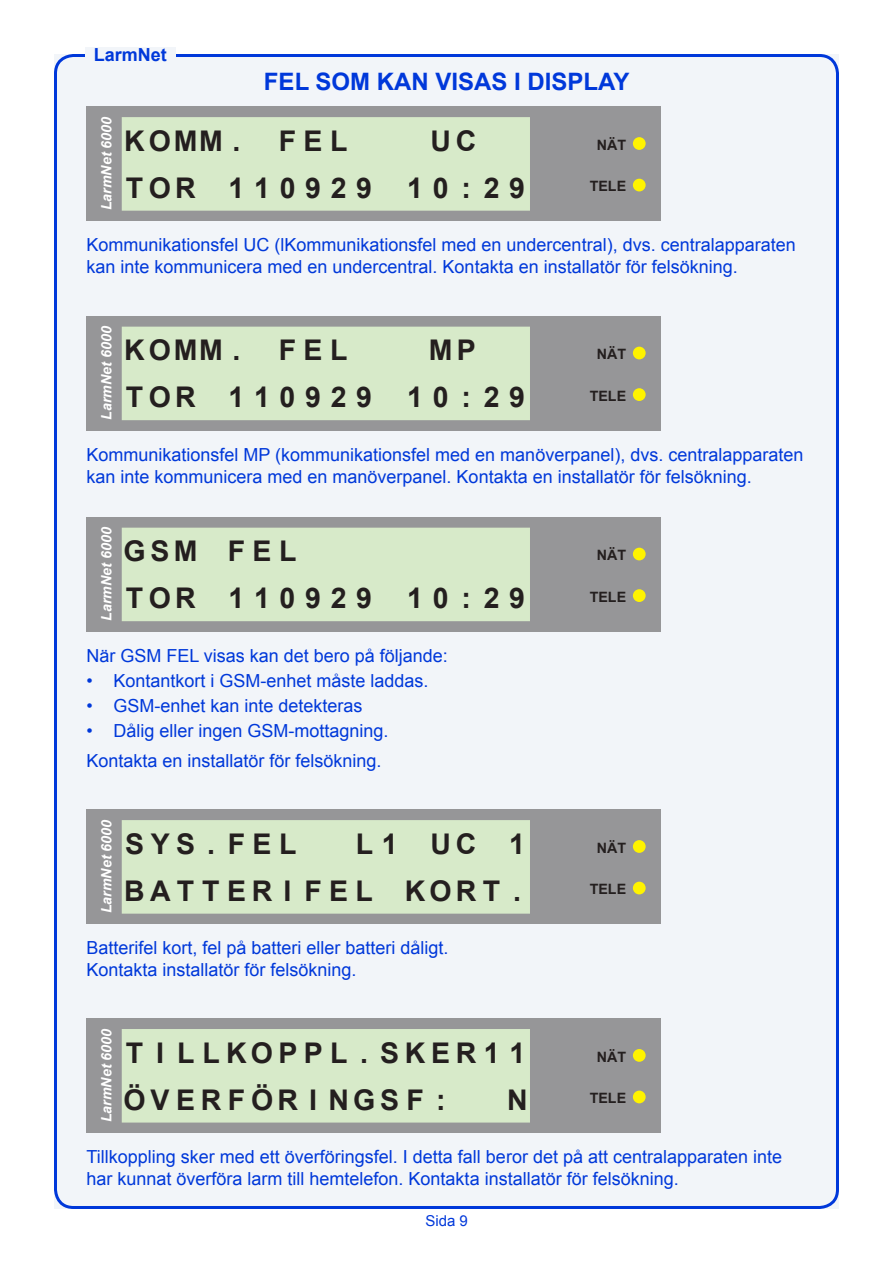
<style>
.page{position:relative;width:893px;height:1263px;background:#fff}
.page>*{position:absolute;margin:0;border:0;box-sizing:border-box;transform-origin:0 0}
.t1{font:700 28.5px/46.8px "Arial";letter-spacing:.34em;color:#241f1f}
.t2{font:700 28.5px/46.8px "Arial";letter-spacing:.235em;color:#241f1f;text-align:right}
.t3{font:700 28.5px/46.8px "Arial";letter-spacing:.2em;color:#241f1f}
.t4{font:700 24px "Arial";color:#0038da}
.t5{font:18px/21.6px "Arial";color:#0038da}
.t6{font:700 18px "Arial";color:#0038da}
.t7{font:15px "Arial";color:#0038da}
.t8{font:italic 700 14.25px "Arial";color:#fff}
.t9{font:700 14.25px "Arial";color:#241f1f}
</style>
<div class="page">
<div style="left:54px;top:54px;width:785px;height:1155px;background:#f2f5f9"></div>
<div style="left:85px;top:47px;width:90px;height:14px;background:#f2f5f9"></div>
<div style="left:86px;top:106px;width:574px;height:115px;background:#969698"></div>
<div style="left:122px;top:117px;width:408px;height:94px;background:#d7eac9"></div>
<div style="left:633px;top:137px;width:13px;height:13px;background:#fff300;border-radius:50%"></div>
<div style="left:633px;top:179px;width:13px;height:12px;background:#fff300;border-radius:50%"></div>
<div style="left:86px;top:316px;width:574px;height:115px;background:#969698"></div>
<div style="left:122px;top:327px;width:408px;height:93px;background:#d7eac9"></div>
<div style="left:633px;top:347px;width:13px;height:12px;background:#fff300;border-radius:50%"></div>
<div style="left:633px;top:388px;width:13px;height:13px;background:#fff300;border-radius:50%"></div>
<div style="left:86px;top:517px;width:574px;height:115px;background:#969698"></div>
<div style="left:122px;top:528px;width:408px;height:93px;background:#d7eac9"></div>
<div style="left:633px;top:548px;width:13px;height:12px;background:#fff300;border-radius:50%"></div>
<div style="left:633px;top:589px;width:13px;height:13px;background:#fff300;border-radius:50%"></div>
<div style="left:86px;top:809px;width:574px;height:115px;background:#969698"></div>
<div style="left:122px;top:820px;width:408px;height:94px;background:#d7eac9"></div>
<div style="left:633px;top:840px;width:13px;height:13px;background:#fff300;border-radius:50%"></div>
<div style="left:633px;top:882px;width:13px;height:12px;background:#fff300;border-radius:50%"></div>
<div style="left:86px;top:1018px;width:574px;height:115px;background:#969698"></div>
<div style="left:122px;top:1029px;width:408px;height:93px;background:#d7eac9"></div>
<div style="left:633px;top:1049px;width:13px;height:13px;background:#fff300;border-radius:50%"></div>
<div style="left:633px;top:1090px;width:13px;height:13px;background:#fff300;border-radius:50%"></div>
<p class="t6" style="left:94px;top:42px;width:75px">LarmNet</p>
<h2 class="t4" style="left:264px;top:65px;width:367px">FEL SOM KAN VISAS I DISPLAY</h2>
<p class="t8" style="left:97px;top:210px;width:95px;rotate:-90deg">LarmNet 6000</p>
<h1 class="t2" style="left:124px;top:118px;width:118px">KOMM .</h1>
<h1 class="t2" style="left:279px;top:118px;width:70px">FEL</h1>
<h1 class="t1" style="left:126px;top:118px;width:401px;text-indent:305px">UC<br>TOR 110929 10 : 29</h1>
<p class="t9" style="left:597px;top:135px;width:31px">NÄT</p>
<p class="t9" style="left:590px;top:177px;width:38px">TELE</p>
<p class="t5" style="left:86px;top:234px;width:711px">Kommunikationsfel UC (lKommunikationsfel med en undercentral), dvs. centralapparaten kan inte kommunicera med en undercentral. Kontakta en installatör för felsökning.</p>
<p class="t8" style="left:97px;top:420px;width:95px;rotate:-90deg">LarmNet 6000</p>
<h1 class="t2" style="left:124px;top:328px;width:118px">KOMM .</h1>
<h1 class="t2" style="left:279px;top:328px;width:70px">FEL</h1>
<h1 class="t1" style="left:126px;top:328px;width:401px;text-indent:303px">MP<br>TOR 110929 10 : 29</h1>
<p class="t9" style="left:597px;top:345px;width:31px">NÄT</p>
<p class="t9" style="left:590px;top:386px;width:38px">TELE</p>
<p class="t5" style="left:86px;top:444px;width:718px">Kommunikationsfel MP (kommunikationsfel med en manöverpanel), dvs. centralapparaten kan inte kommunicera med en manöverpanel. Kontakta en installatör för felsökning.</p>
<p class="t8" style="left:97px;top:621px;width:95px;rotate:-90deg">LarmNet 6000</p>
<h1 class="t1" style="left:123px;top:529px;width:403px">GSM FEL<br>TOR 110929 10 : 29</h1>
<p class="t5" style="left:86px;top:645px;width:363px">När GSM FEL visas kan det bero på följande:</p>
<p class="t5" style="left:86px;top:670px;width:344px">• Kontantkort i GSM-enhet måste laddas.</p>
<p class="t5" style="left:86px;top:695px;width:278px">• GSM-enhet kan inte detekteras</p>
<p class="t5" style="left:86px;top:716px;width:304px;line-height:30.2px">• Dålig eller ingen GSM-mottagning.<br>Kontakta en installatör för felsökning.</p>
<p class="t8" style="left:97px;top:913px;width:95px;rotate:-90deg">LarmNet 6000</p>
<h1 class="t2" style="left:125px;top:821px;width:173px">SYS . FEL</h1>
<h1 class="t2" style="left:124px;top:821px;width:402px">L1 UC 1<br>BATTER I FEL KORT .</h1>
<p class="t5" style="left:86px;top:937px;width:364px">Batterifel kort, fel på batteri eller batteri dåligt.<br>Kontakta installatör för felsökning.</p>
<p class="t8" style="left:97px;top:1122px;width:95px;rotate:-90deg">LarmNet 6000</p>
<h1 class="t3" style="left:123px;top:1030px;width:403px">T I LLKOPPL . SKER11<br>ÖVERFÖR I NGSF :</h1>
<h1 class="t2" style="left:507px;top:1077px;width:22px">N</h1>
<p class="t9" style="left:597px;top:546px;width:31px">NÄT</p>
<p class="t9" style="left:590px;top:587px;width:38px">TELE</p>
<p class="t9" style="left:597px;top:838px;width:31px">NÄT</p>
<p class="t9" style="left:590px;top:880px;width:38px">TELE</p>
<p class="t9" style="left:597px;top:1047px;width:31px">NÄT</p>
<p class="t9" style="left:590px;top:1089px;width:38px">TELE</p>
<p class="t5" style="left:86px;top:1146px;width:697px">Tillkoppling sker med ett överföringsfel. I detta fall beror det på att centralapparaten inte har kunnat överföra larm till hemtelefon. Kontakta installatör för felsökning.</p>
<p class="t7" style="left:425px;top:1211px;width:44px">Sida 9</p>
</div>
